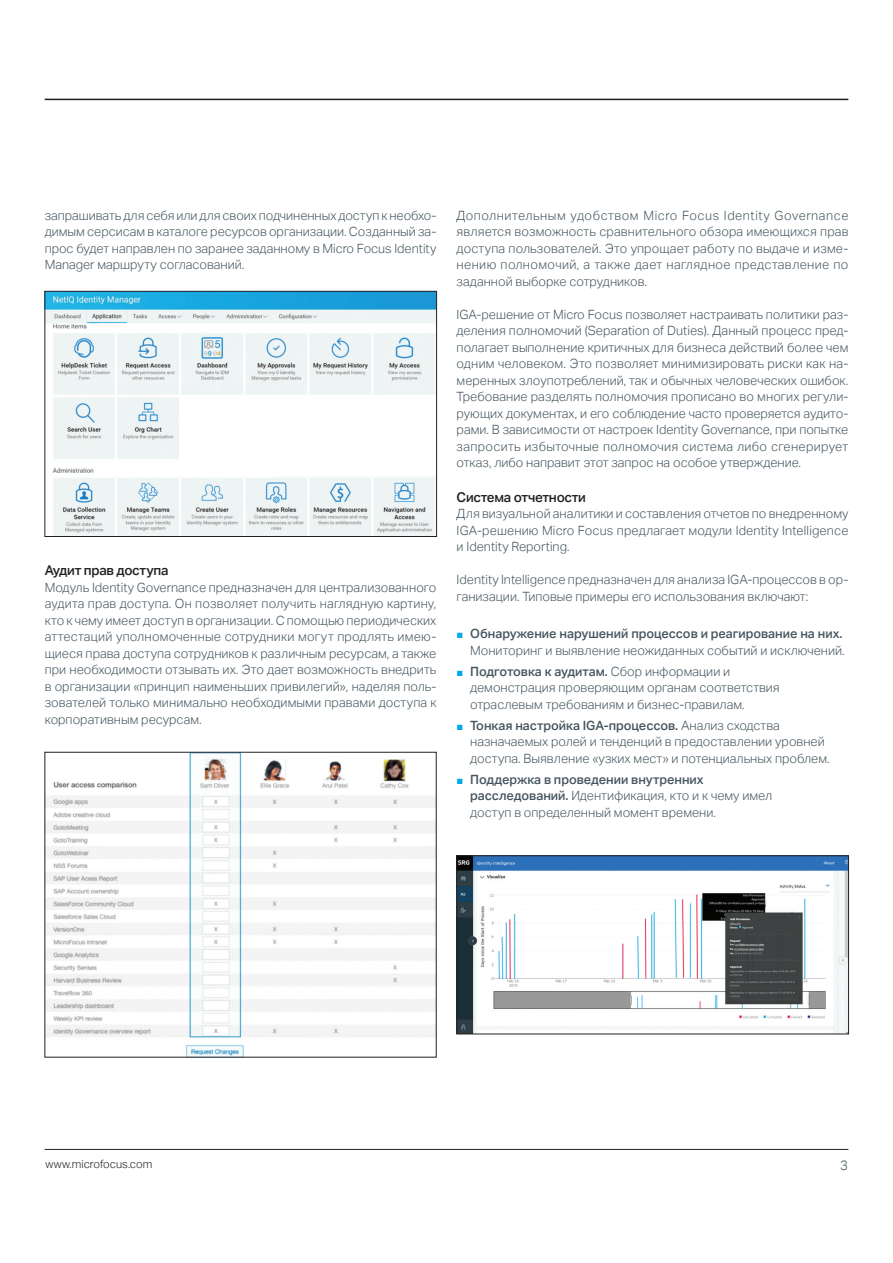
<style>
.page{position:relative;width:893px;height:1263px;background:#fff}
.page>*{position:absolute;margin:0;border:0;box-sizing:border-box;transform-origin:0 0}
.subhead_9_12_medium{font:500 13.5px "Aktiv Grotesk";letter-spacing:-.02em;color:#231f20}
.t1{font:300 13.5px "Aktiv Grotesk";color:#45555f}
.body_8_5_11-grey{font:300 12.75px/16.5px "Aktiv Grotesk";color:#45555f;text-align:justify}
.t2{font:300 11.25px "Aktiv Grotesk";color:#231f20}
.s1{font-family:"Arial";font-weight:400;font-size:11.25px;color:#00a7e9}
.s2{font-weight:500}
</style>
<div class="page">
<hr style="left:45px;top:99px;width:803px;height:1px;background:#231f20">
<hr style="left:45px;top:1149px;width:803px;height:1px;background:#231f20">
<img style="left:47px;top:293px;width:388px;height:242px">
<div style="left:45px;top:291px;width:392px;height:246px;border:1px solid #231f20"></div>
<img style="left:47px;top:754px;width:387px;height:301px">
<img style="left:459px;top:857px;width:388px;height:175px">
<div style="left:457px;top:855px;width:392px;height:179px;border:1px solid #231f20"></div>
<p class="body_8_5_11-grey" style="left:45px;top:207px;width:393px">запрашивать для себя или для своих подчиненных доступ к необхо&shy;димым серсисам в каталоге ресурсов организации. Созданный за&shy;прос будет направлен по заранее заданному в Micro Focus Identity Manager маршруту согласований.</p>
<p class="subhead_9_12_medium" style="left:45px;top:563px;width:125px">Аудит прав доступа</p>
<p class="body_8_5_11-grey" style="left:45px;top:579px;width:393px">Модуль Identity Governance предназначен для централизованного аудита прав доступа. Он позволяет получить наглядную картину, кто к чему имеет доступ в организации. С помощью периодических аттестаций уполномоченные сотрудники могут продлять имею&shy;щиеся права доступа сотрудников к различным ресурсам, а также при необходимости отзывать их. Это дает возможность внедрить в организации «принцип наименьших привилегий», наделяя поль&shy;зователей только минимально необходимыми правами доступа к корпоративным ресурсам.</p>
<p class="body_8_5_11-grey" style="left:457px;top:207px;width:393px">Дополнительным удобством Micro Focus Identity Governance является возможность сравнительного обзора имеющихся прав доступа пользователей. Это упрощает работу по выдаче и изме&shy;нению полномочий, а также дает наглядное представление по заданной выборке сотрудников.</p>
<p class="body_8_5_11-grey" style="left:457px;top:306px;width:393px">IGA-решение от Micro Focus позволяет настраивать политики раз&shy;деления полномочий (Separation of Duties). Данный процесс пред&shy;полагает выполнение критичных для бизнеса действий более чем одним человеком. Это позволяет минимизировать риски как на&shy;меренных злоупотреблений, так и обычных человеческих ошибок.<br>Требование разделять полномочия прописано во многих регули&shy;рующих документах, и его соблюдение часто проверяется аудито&shy;рами. В зависимости от настроек Identity Governance, при попытке запросить избыточные полномочия система либо сгенерирует отказ, либо направит этот запрос на особое утверждение.</p>
<p class="subhead_9_12_medium" style="left:457px;top:489px;width:131px">Система отчетности</p>
<p class="body_8_5_11-grey" style="left:457px;top:506px;width:393px">Для визуальной аналитики и составления отчетов по внедренному IGA-решению Micro Focus предлагает модули Identity Intelligence и Identity Reporting.</p>
<p class="body_8_5_11-grey" style="left:457px;top:572px;width:393px">Identity Intelligence предназначен для анализа IGA-процессов в ор&shy;ганизации. Типовые примеры его использования включают:</p>
<p class="body_8_5_11-grey" style="left:457px;top:626px;width:389px;text-align:right"><span class="s1">■</span> <span class="s2">Обнаружение нарушений процессов и реагирование на них.<br></span>Мониторинг и выявление неожиданных событий и исключений.</p>
<p class="body_8_5_11-grey" style="left:470px;top:663px;width:311px;text-align:left;text-indent:-14px"><span class="s1">■</span> <span class="s2">Подготовка к аудитам.</span> Сбор информации и демонстрация проверяющим органам соответствия отраслевым требованиям и бизнес-правилам.</p>
<p class="body_8_5_11-grey" style="left:470px;top:717px;width:361px;text-align:left;text-indent:-14px"><span class="s1">■</span> <span class="s2">Тонкая настройка IGA-процессов.</span> Анализ сходства назначаемых ролей и тенденций в предоставлении уровней доступа. Выявление «узких мест» и потенциальных проблем.</p>
<p class="body_8_5_11-grey" style="left:470px;top:771px;width:304px;text-align:left;text-indent:-14px"><span class="s1">■</span> <span class="s2">Поддержка в проведении внутренних расследований.</span> Идентификация, кто и к чему имел доступ в определенный момент времени.</p>
<p class="t2" style="left:45px;top:1157px;width:109px">www.microfocus.com</p>
<p class="t1" style="left:840px;top:1157px;width:9px">3</p>
</div>
